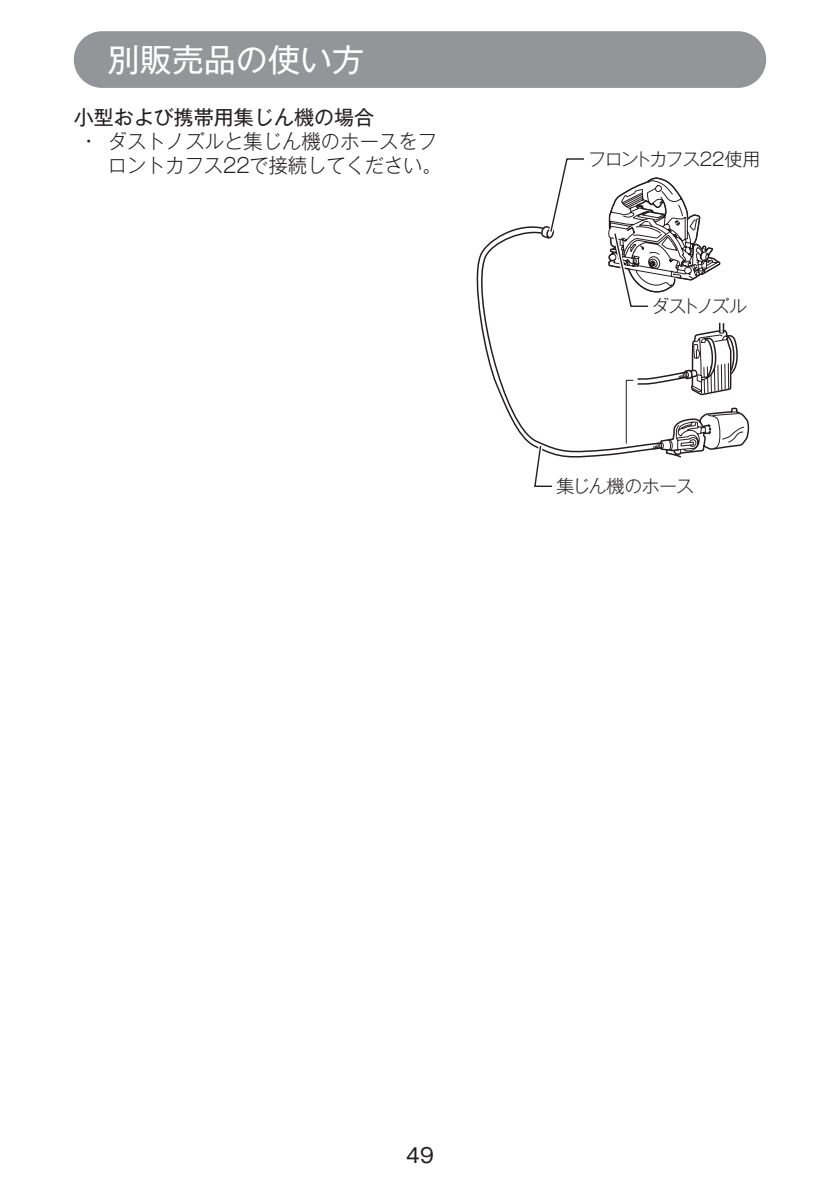
<style>
.page{position:relative;width:840px;height:1191px;background:#fff}
.page>*{position:absolute;margin:0;border:0;box-sizing:border-box;transform-origin:0 0}
.t1{font:32px "Gothic MB101 Pro";color:#fff}
.t2{font:300 20px/24px "Gothic MB101 Pro";letter-spacing:.005em;color:#231f20;text-align:right}
.t3{font:20px "Gothic MB101 Pro";color:#231f20}
.t4{font:18px "Gothic MB101 Pro Light 90 msp RKSJ H";letter-spacing:-.065em;color:#231f20}
.t5{font:18px "Gothic MB101 Pro Light 90 msp RKSJ H";letter-spacing:-.045em;color:#231f20}
</style>
<div class="page">
<div style="left:74px;top:31px;width:691px;height:57px;background:#939598;border-radius:28px"></div>
<svg style="left:476px;top:226px;width:149px;height:232px"></svg>
<svg style="left:625px;top:322px;width:124px;height:136px"></svg>
<svg style="left:606px;top:177px;width:114px;height:133px"></svg>
<svg style="left:541px;top:158px;width:46px;height:81px"></svg>
<svg style="left:530px;top:441px;width:25px;height:46px"></svg>
<h1 class="t1" style="left:108px;top:33px;width:258px">別販売品の使い方</h1>
<p class="t3" style="left:74px;top:101px;width:301px">小型および携帯用集じん機の場合</p>
<p class="t2" style="left:85px;top:127px;width:358px">• ダストノズルと集じん機のホースをフロントカフス22で接続してください。</p>
<p class="t4" style="left:588px;top:144px;width:174px">フロントカフス22使用</p>
<p class="t4" style="left:651px;top:291px;width:97px">ダストノズル</p>
<p class="t5" style="left:556px;top:471px;width:139px">集じん機のホース</p>
<p class="t3" style="left:406px;top:1139px;width:29px">49</p>
</div>
